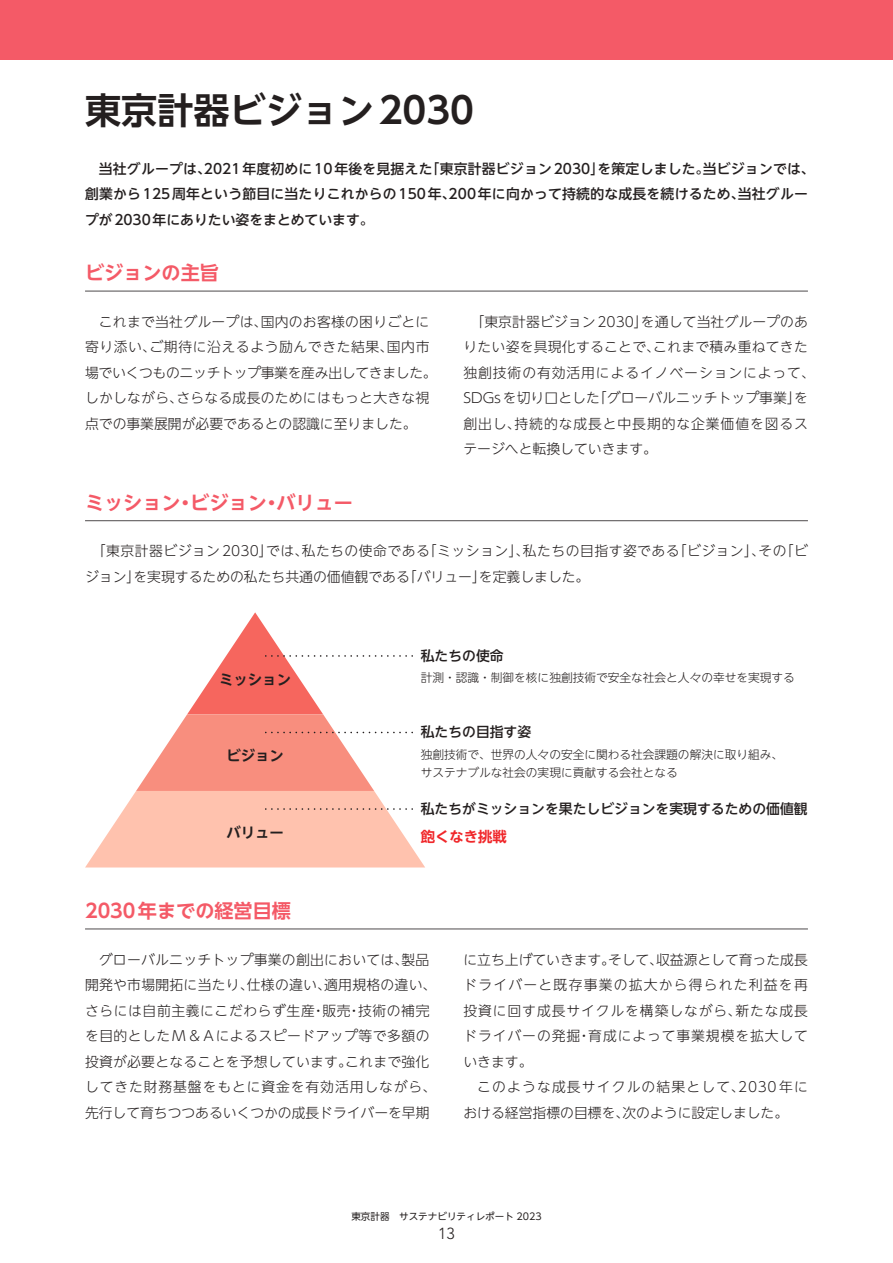
<style>
.page{position:relative;width:893px;height:1263px;background:#fff}
.page>*{position:absolute;margin:0;border:0;box-sizing:border-box;transform-origin:0 0}
.t1{font:700 36.15px "UD Shin Go NT Pr 6 N De";color:#241f1f}
.t2{font:700 19.2px "UD Shin Go NT Pr 6 N De";color:#f45a67}
.t3{font:300 15.9px "Avenir LT Std";color:#241f1f}
.t4{font:700 14.4px "UD Shin Go NT Pr 6 N De";color:#241f1f}
.t5{font:700 14.4px "UD Shin Go NT Pr 6 N De";color:#f0272a}
.t6{font:300 13.8px/25.5px "UD Shin Go NT Pr 6 N";letter-spacing:.02em;color:#241f1f}
.t7{font:500 13.8px/25.5px "UD Shin Go NT Pr 6 N";letter-spacing:.015em;color:#241f1f}
.t8{font:300 13.8px/25.5px "UD Shin Go NT Pr 6 N";letter-spacing:.05em;color:#241f1f}
.t9{font:300 11.7px/18px "UD Shin Go NT Pr 6 N";color:#241f1f}
.t10{font:9.6px "UD Shin Go NT Pr 6 N";color:#241f1f}
</style>
<div class="page">
<div style="left:0;top:0;width:893px;height:60px;background:#f45a67"></div>
<hr style="left:85px;top:291px;width:723px;height:1px;background:#4e4b4c">
<hr style="left:85px;top:520px;width:723px;height:1px;background:#4e4b4c">
<hr style="left:85px;top:929px;width:723px;height:1px;background:#4e4b4c">
<svg style="left:85px;top:612px;width:340px;height:255px"></svg>
<h1 class="t1" style="left:85px;top:81px;width:391px">東京計器ビジョン2030</h1>
<p class="t7" style="left:85px;top:155px;width:731px;text-indent:14px">当社グループは、2021年度初めに10年後を見据えた「東京計器ビジョン2030」を策定しました。当ビジョンでは、創業から125周年という節目に当たりこれからの150年、200年に向かって持続的な成長を続けるため、当社グループが2030年にありたい姿をまとめています。</p>
<h2 class="t2" style="left:85px;top:258px;width:135px">ビジョンの主旨</h2>
<p class="t6" style="left:85px;top:308px;width:353px;text-indent:14px">これまで当社グループは、国内のお客様の困りごとに寄り添い、ご期待に沿えるよう励んできた結果、国内市場でいくつものニッチトップ事業を産み出してきました。しかしながら、さらなる成長のためにはもっと大きな視点での事業展開が必要であるとの認識に至りました。</p>
<p class="t6" style="left:463px;top:308px;width:353px;text-indent:7px">「東京計器ビジョン2030」を通して当社グループのありたい姿を具現化することで、これまで積み重ねてきた独創技術の有効活用によるイノベーションによって、<br>SDGsを切り口とした「グローバルニッチトップ事業」を創出し、持続的な成長と中長期的な企業価値を図るステージへと転換していきます。</p>
<h2 class="t2" style="left:85px;top:487px;width:269px">ミッション・ビジョン・バリュー</h2>
<p class="t6" style="left:85px;top:538px;width:724px;text-indent:7px">「東京計器ビジョン2030」では、私たちの使命である「ミッション」、私たちの目指す姿である「ビジョン」、その「ビジョン」を実現するための私たち共通の価値観である「バリュー」を定義しました。</p>
<p class="t4" style="left:219px;top:667px;width:73px">ミッション</p>
<p class="t4" style="left:226px;top:744px;width:59px">ビジョン</p>
<p class="t4" style="left:226px;top:820px;width:59px">バリュー</p>
<p class="t7" style="left:421px;top:642px;width:84px">私たちの使命</p>
<p class="t9" style="left:421px;top:668px;width:376px">計測・認識・制御を核に独創技術で安全な社会と人々の幸せを実現する</p>
<p class="t7" style="left:421px;top:719px;width:112px">私たちの目指す姿</p>
<p class="t9" style="left:421px;top:745px;width:364px">独創技術で、世界の人々の安全に関わる社会課題の解決に取り組み、サステナブルな社会の実現に貢献する会社となる</p>
<p class="t7" style="left:421px;top:795px;width:388px">私たちがミッションを果たしビジョンを実現するための価値観</p>
<p class="t5" style="left:421px;top:825px;width:88px">飽くなき挑戦</p>
<h2 class="t2" style="left:85px;top:895px;width:207px">2030年までの経営目標</h2>
<p class="t6" style="left:85px;top:946px;width:353px;text-align:center">グローバルニッチトップ事業の創出においては、製品<br>開発や市場開拓に当たり、仕様の違い、適用規格の違い、さらには自前主義にこだわらず生産・販売・技術の補完を目的としたM＆Aによるスピードアップ等で多額の投資が必要となることを予想しています。これまで強化してきた財務基盤をもとに資金を有効活用しながら、先行して育ちつつあるいくつかの成⾧ドライバーを早期</p>
<p class="t6" style="left:463px;top:946px;width:346px;text-align:justify">に立ち上げていきます。そして、収益源として育った成⾧ドライバーと既存事業の拡大から得られた利益を再投資に回す成⾧サイクルを構築しながら、新たな成⾧ドライバーの発掘・育成によって事業規模を拡大していきます。</p>
<p class="t8" style="left:463px;top:1074px;width:346px;text-indent:14px">このような成長サイクルの結果として、2030年における経営指標の目標を、次のように設定しました。</p>
<p class="t10" style="left:351px;top:1208px;width:192px">東京計器　サステナビリティレポート 2023</p>
<p class="t3" style="left:438px;top:1224px;width:18px">13</p>
</div>
